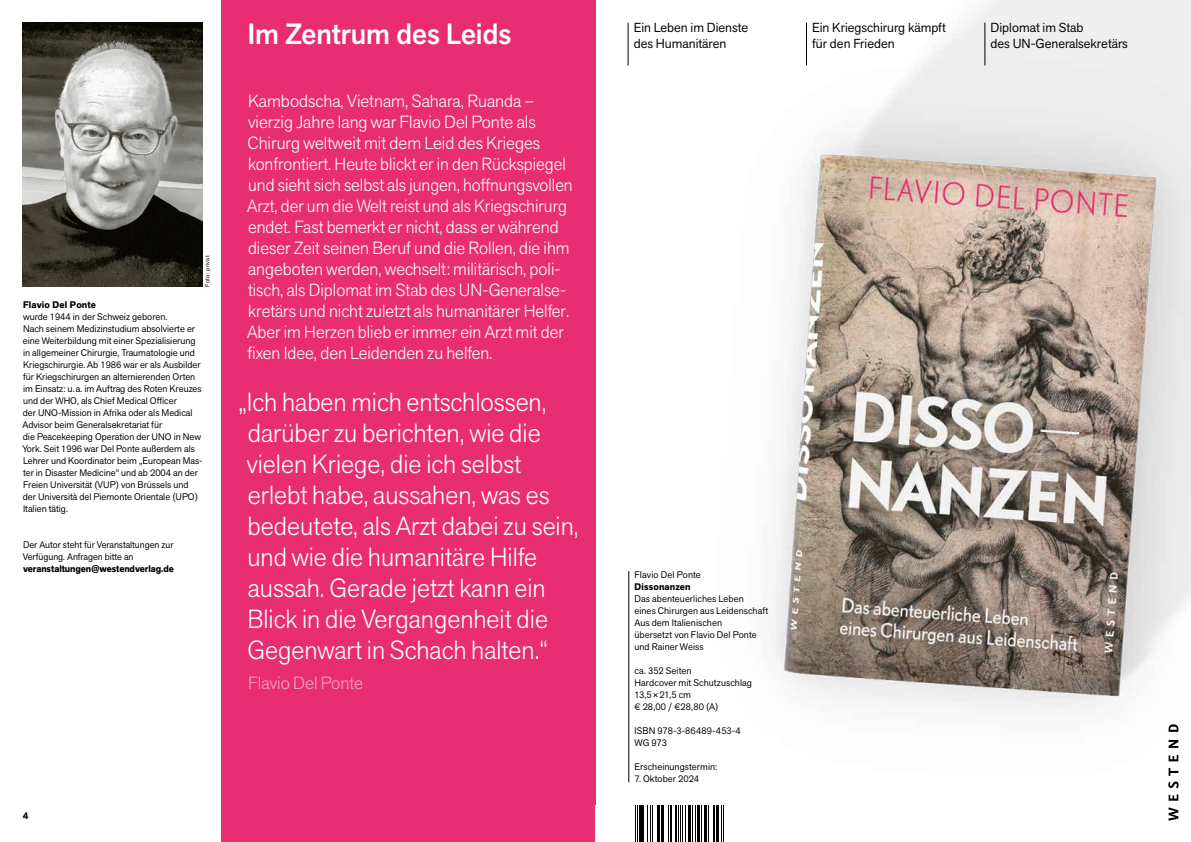
<style>
.page{position:relative;width:1191px;height:842px;background:#fff}
.page>*{position:absolute;margin:0;border:0;box-sizing:border-box;transform-origin:0 0}
.t1{font:500 29px "Akzid Grtsk Next";color:#fff}
.t2{font:300 26px/31px "Akzid Grtsk Next";color:#fff}
.t3{font:300 17.5px/21px "Akzid Grtsk Next";color:#fff}
.t4{font:300 17.5px "Akzid Grtsk Next";color:#f6a7ba}
.t5{font:13px/15.6px "Akzid Grtsk Next";color:#000}
.t6{font:9.5px/12px "Akzid Grtsk Next";color:#000}
.t7{font:700 9.5px "Akzid Grtsk Next";letter-spacing:-.005em;color:#000}
.t8{font:700 9.5px "Akzid Grtsk Next";letter-spacing:.015em;color:#000}
.t9{font:6px "Akzid Grtsk Next";letter-spacing:.05em;color:#000}
</style>
<div class="page">
<img style="left:595px;top:0;width:596px;height:819px">
<div style="left:221px;top:0;width:374px;height:842px;background:#e82d72"></div>
<hr style="left:628px;top:571px;width:1px;height:211px;background:#000">
<img style="left:23px;top:23px;width:180px;height:264px">
<div style="left:595px;top:805px;width:170px;height:37px;background:#fff"></div>
<hr style="left:635px;top:805px;width:1px;height:37px;background:#000">
<hr style="left:637px;top:805px;width:1px;height:37px;background:#000">
<hr style="left:639px;top:805px;width:2px;height:37px;background:#000">
<hr style="left:642px;top:805px;width:2px;height:37px;background:#000">
<hr style="left:647px;top:805px;width:1px;height:37px;background:#000">
<hr style="left:650px;top:805px;width:1px;height:37px;background:#000">
<hr style="left:652px;top:805px;width:1px;height:37px;background:#000">
<hr style="left:656px;top:805px;width:1px;height:37px;background:#000">
<hr style="left:658px;top:805px;width:2px;height:37px;background:#000">
<hr style="left:661px;top:805px;width:3px;height:37px;background:#000">
<hr style="left:668px;top:805px;width:1px;height:37px;background:#000">
<hr style="left:669px;top:805px;width:1px;height:37px;background:#000">
<hr style="left:671px;top:805px;width:1px;height:37px;background:#000">
<hr style="left:675px;top:805px;width:2px;height:37px;background:#000">
<hr style="left:678px;top:805px;width:1px;height:37px;background:#000">
<hr style="left:680px;top:805px;width:1px;height:37px;background:#000">
<hr style="left:682px;top:805px;width:1px;height:37px;background:#000">
<hr style="left:684px;top:805px;width:1px;height:37px;background:#000">
<hr style="left:688px;top:805px;width:3px;height:37px;background:#000">
<hr style="left:692px;top:805px;width:1px;height:37px;background:#000">
<hr style="left:695px;top:805px;width:1px;height:37px;background:#000">
<hr style="left:696px;top:805px;width:3px;height:37px;background:#000">
<hr style="left:701px;top:805px;width:1px;height:37px;background:#000">
<hr style="left:704px;top:805px;width:3px;height:37px;background:#000">
<hr style="left:708px;top:805px;width:1px;height:37px;background:#000">
<hr style="left:712px;top:805px;width:1px;height:37px;background:#000">
<hr style="left:714px;top:805px;width:1px;height:37px;background:#000">
<hr style="left:716px;top:805px;width:3px;height:37px;background:#000">
<hr style="left:721px;top:805px;width:1px;height:37px;background:#000">
<hr style="left:723px;top:805px;width:1px;height:37px;background:#000">
<svg style="left:1168px;top:724px;width:10px;height:97px"></svg>
<hr style="left:627px;top:23px;width:1px;height:42px;background:#000">
<hr style="left:806px;top:23px;width:1px;height:42px;background:#000">
<hr style="left:984px;top:23px;width:1px;height:42px;background:#000">
<p class="t9" style="left:203px;top:287px;width:33px;rotate:-90deg">Foto: privat</p>
<p class="t8" style="left:23px;top:299px;width:74px">Flavio Del Ponte</p>
<p class="t6" style="left:22px;top:311px;width:182px">wurde 1944 in der Schweiz geboren.<br>Nach seinem Medizinstudium absolvierte er eine Weiterbildung mit einer Spezialisierung in allgemeiner Chirurgie, Traumatologie und Kriegschirurgie. Ab 1986 war er als Ausbilder für Kriegschirurgen an alternierenden Orten im Einsatz: u. a. im Auftrag des Roten Kreuzes und der WHO, als Chief Medical Officer<br>der UNO-Mission in Afrika oder als Medical Advisor beim Generalsekretariat für<br>die Peacekeeping Operation der UNO in New York. Seit 1996 war Del Ponte außerdem als Lehrer und Koordinator beim „European Mas&shy;ter in Disaster Medicine“ und ab 2004 an der Freien Universität (VUP) von Brüssels und der Università del Piemonte Orientale (UPO)<br>Italien tätig.</p>
<p class="t6" style="left:23px;top:539px;width:152px">Der Autor steht für Veranstaltungen zur<br>Verfügung. Anfragen bitte an</p>
<p class="t7" style="left:23px;top:563px;width:152px">veranstaltungen@westendverlag.de</p>
<h1 class="t1" style="left:248px;top:15px;width:265px">Im Zentrum des Leids</h1>
<p class="t3" style="left:247px;top:91px;width:327px">Kambodscha, Vietnam, Sahara, Ruanda – vierzig Jahre lang war Flavio Del Ponte als Chirurg weltweit mit dem Leid des Krieges konfrontiert. Heute blickt er in den Rückspiegel und sieht sich selbst als jungen, hoffnungsvollen Arzt, der um die Welt reist und als Kriegschirurg endet. Fast bemerkt er nicht, dass er während dieser Zeit seinen Beruf und die Rollen, die ihm angeboten werden, wechselt: militärisch, poli&shy;tisch, als Diplomat im Stab des UN-Generalse&shy;kretärs und nicht zuletzt als humanitärer Helfer.<br>Aber im Herzen blieb er immer ein Arzt mit der fixen Idee, den Leidenden zu helfen.</p>
<p class="t2" style="left:247px;top:387px;width:333px;text-indent:-8px">„Ich haben mich entschlossen, darüber zu berichten, wie die vielen Kriege, die ich selbst erlebt habe, aussahen, was es bedeutete, als Arzt dabei zu sein, und wie die humanitäre Hilfe aussah. Gerade jetzt kann ein<br>Blick in die Vergangenheit die<br>Gegenwart in Schach halten.“</p>
<h3 class="t4" style="left:248px;top:671px;width:117px">Flavio Del Ponte</h3>
<p class="t7" style="left:23px;top:810px;width:7px">4</p>
<h3 class="t5" style="left:634px;top:20px;width:116px">Ein Leben im Dienste des Humanitären</h3>
<h3 class="t5" style="left:812px;top:20px;width:135px">Ein Kriegschirurg kämpft für den Frieden</h3>
<h3 class="t5" style="left:990px;top:20px;width:139px">Diplomat im Stab<br>des UN-Generalsekretärs</h3>
<p class="t6" style="left:634px;top:569px;width:68px">Flavio Del Ponte</p>
<p class="t8" style="left:634px;top:581px;width:58px">Dissonanzen</p>
<p class="t6" style="left:634px;top:593px;width:135px">Das abenteuerliches Leben<br>eines Chirurgen aus Leidenschaft<br>Aus dem Italienischen<br>übersetzt von Flavio Del Ponte und Rainer Weiss</p>
<p class="t6" style="left:634px;top:665px;width:119px">ca. 352 Seiten<br>Hardcover mit Schutzuschlag<br>13,5×21,5 cm<br>€ 28,00 / €28,80 (A)</p>
<p class="t6" style="left:634px;top:725px;width:108px">ISBN 978-3-86489-453-4<br>WG 973</p>
<p class="t6" style="left:634px;top:761px;width:84px">Erscheinungstermin:</p>
<p class="t6" style="left:634px;top:773px;width:66px">7. Oktober 2024</p>
</div>
